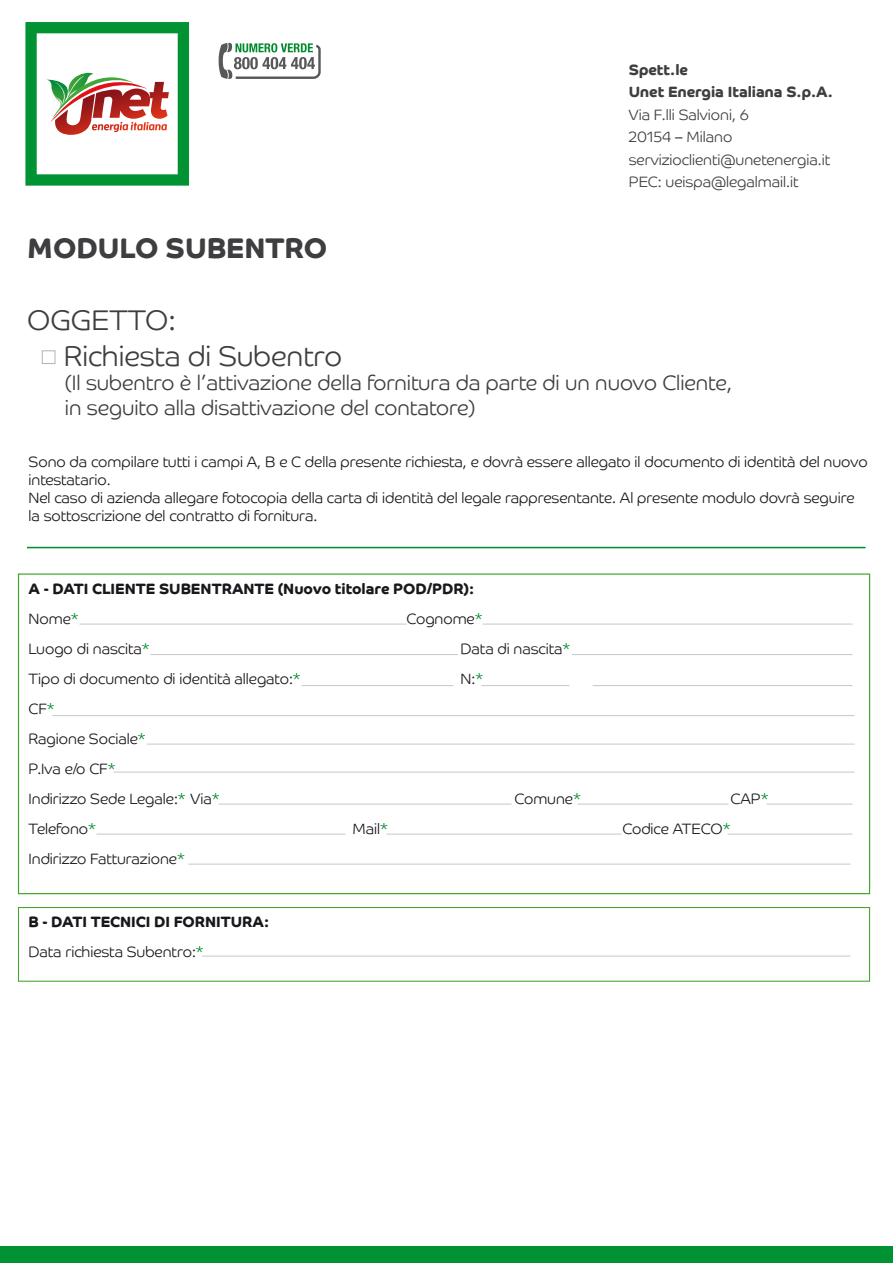
<style>
.page{position:relative;width:893px;height:1263px;background:#fff}
.page>*{position:absolute;margin:0;border:0;box-sizing:border-box;transform-origin:0 0}
.t1{font:300 28.5px/36px "Co Headline";color:#3e3d40}
.t2{font:700 28.5px "Co Headline";color:#3e3d40}
.t3{font:300 21px/24px "Co Headline";color:#3e3d40}
.t4{font:300 15px/30px "Co Headline";color:#1a171c}
.t5{font:700 15px/30px "Co Headline";color:#1a171c}
.t6{font:300 15px/22.5px "Co Headline";color:#3e3d40}
.t7{font:700 15px/22.5px "Co Headline";color:#3e3d40}
.s1{font-weight:300}
.s2{font-weight:300;color:#008a2e}
.s3{color:#008a2e}
</style>
<div class="page">
<div style="left:0;top:1246px;width:893px;height:17px;background:#009233"></div>
<hr style="left:27px;top:547px;width:839px;height:1px;background:#008a2e">
<hr style="left:483px;top:624px;width:369px;height:1px;background:#c6c7c8">
<hr style="left:147px;top:744px;width:708px;height:1px;background:#c6c7c8">
<hr style="left:151px;top:654px;width:307px;height:1px;background:#c6c7c8">
<hr style="left:302px;top:685px;width:151px;height:1px;background:#c6c7c8">
<hr style="left:218px;top:804px;width:293px;height:1px;background:#c6c7c8">
<hr style="left:766px;top:804px;width:86px;height:1px;background:#c6c7c8">
<hr style="left:592px;top:685px;width:260px;height:1px;background:#c6c7c8">
<hr style="left:572px;top:654px;width:280px;height:1px;background:#c6c7c8">
<svg style="left:219px;top:43px;width:102px;height:36px"></svg>
<div style="left:42px;top:350px;width:13px;height:14px;border:1px solid #b1b3b4"></div>
<hr style="left:80px;top:624px;width:326px;height:1px;background:#c6c7c8">
<hr style="left:482px;top:685px;width:88px;height:1px;background:#c6c7c8">
<hr style="left:52px;top:715px;width:803px;height:1px;background:#c6c7c8">
<hr style="left:578px;top:804px;width:151px;height:1px;background:#c6c7c8">
<hr style="left:113px;top:772px;width:741px;height:1px;background:#c6c7c8">
<hr style="left:97px;top:834px;width:249px;height:1px;background:#c6c7c8">
<hr style="left:728px;top:834px;width:124px;height:1px;background:#c6c7c8">
<hr style="left:386px;top:834px;width:236px;height:1px;background:#c6c7c8">
<hr style="left:188px;top:864px;width:662px;height:1px;background:#c6c7c8">
<div style="left:18px;top:907px;width:852px;height:75px;border:1px solid #41a62b"></div>
<hr style="left:202px;top:956px;width:648px;height:1px;background:#c6c7c8">
<svg style="left:25px;top:22px;width:164px;height:164px"></svg>
<h1 class="t2" style="left:27px;top:232px;width:301px">MODULO SUBENTRO</h1>
<p class="t7" style="left:629px;top:59px;width:205px">Spett.le<br>Unet Energia Italiana S.p.A.</p>
<p class="t6" style="left:629px;top:104px;width:203px">Via F.lli Salvioni, 6<br>20154 – Milano servizioclienti@unetenergia.it<br>PEC: ueispa@legalmail.it</p>
<h1 class="t1" style="left:64px;top:303px;width:280px;text-indent:-36px">OGGETTO:<br>Richiesta di Subentro</h1>
<h2 class="t3" style="left:65px;top:371px;width:669px">(Il subentro è l’attivazione della fornitura da parte di un nuovo Cliente, in seguito alla disattivazione del contatore)</h2>
<p class="t4" style="left:28px;top:453px;width:841px;line-height:18px">Sono da compilare tutti i campi A, B e C della presente richiesta, e dovrà essere allegato il documento di identità del nuovo intestatario.<br>Nel caso di azienda allegare fotocopia della carta di identità del legale rappresentante. Al presente modulo dovrà seguire la sottoscrizione del contratto di fornitura.</p>
<p class="t5" style="left:28px;top:573px;width:447px">A - DATI CLIENTE SUBENTRANTE (Nuovo titolare POD/PDR):<br><span class="s1">Nome</span><span class="s2">*</span></p>
<p class="t4" style="left:406px;top:603px;width:78px">Cognome<span class="s3">*</span></p>
<p class="t4" style="left:28px;top:633px;width:123px">Luogo di nascita<span class="s3">*</span></p>
<p class="t4" style="left:461px;top:633px;width:111px">Data di nascita<span class="s3">*</span></p>
<p class="t4" style="left:28px;top:663px;width:274px">Tipo di documento di identità allegato:<span class="s3">*</span></p>
<p class="t4" style="left:460px;top:663px;width:24px">N:<span class="s3">*</span></p>
<p class="t4" style="left:28px;top:693px;width:193px">CF<span class="s3">*<br></span>Ragione Sociale<span class="s3">*<br></span>P.Iva e/o CF<span class="s3">*<br></span>Indirizzo Sede Legale:<span class="s3">*</span> Via<span class="s3">*</span></p>
<p class="t4" style="left:514px;top:783px;width:68px">Comune<span class="s3">*</span></p>
<p class="t4" style="left:730px;top:783px;width:39px">CAP<span class="s3">*</span></p>
<p class="t4" style="left:28px;top:813px;width:69px">Telefono<span class="s3">*</span></p>
<p class="t4" style="left:353px;top:813px;width:37px">Mail<span class="s3">*</span></p>
<p class="t4" style="left:623px;top:813px;width:110px">Codice ATECO<span class="s3">*</span></p>
<p class="t4" style="left:28px;top:843px;width:158px">Indirizzo Fatturazione<span class="s3">*</span></p>
<p class="t5" style="left:28px;top:906px;width:242px">B - DATI TECNICI DI FORNITURA:<br><span class="s1">Data richiesta Subentro:</span><span class="s2">*</span></p>
</div>
